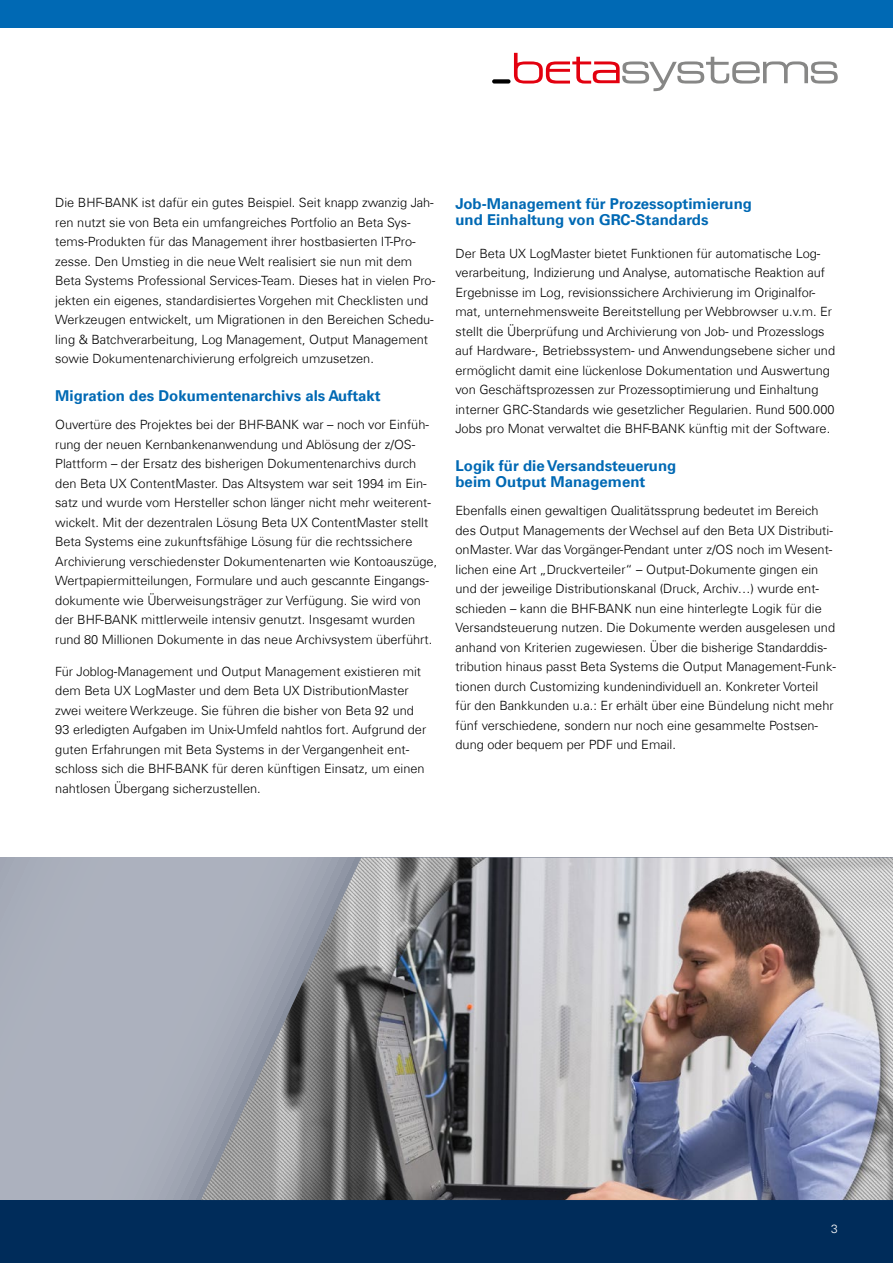
<style>
.page{position:relative;width:893px;height:1263px;background:#fff}
.page>*{position:absolute;margin:0;border:0;box-sizing:border-box;transform-origin:0 0}
.ü2{font:700 15px/16.5px "Univers Com 65";color:#0069b4}
.absatz{font:700 15px/16.5px "Univers Com 65";color:#0069b4}
.absatz-2{font:300 12.75px/19.5px "Univers Com 45";color:#000}
._2013_KastenAufzählu{font:300 12px "Univers Com 45";color:#fff}
</style>
<div class="page">
<div style="left:0;top:1200px;width:893px;height:63px;background:#002c5a"></div>
<div style="left:0;top:0;width:893px;height:28px;background:#0069b4"></div>
<svg style="left:514px;top:53px;width:324px;height:38px"></svg>
<div style="left:492px;top:79px;width:18px;height:5px;background:#000;border-radius:2px"></div>
<div style="left:0;top:857px;width:893px;height:343px;background:#acb1be"></div>
<img style="left:201px;top:857px;width:692px;height:343px">
<p class="absatz-2" style="left:55px;top:193px;width:381px">Die BHF-BANK ist dafür ein gutes Beispiel. Seit knapp zwanzig Jah&shy;ren nutzt sie von Beta ein umfangreiches Portfolio an Beta Sys&shy;tems-Produkten für das Management ihrer hostbasierten IT-Pro&shy;zesse. Den Umstieg in die neue Welt realisiert sie nun mit dem Beta Systems Professional Services-Team. Dieses hat in vielen Pro&shy;jekten ein eigenes, standardisiertes Vorgehen mit Checklisten und Werkzeugen entwickelt, um Migrationen in den Bereichen Schedu&shy;ling &amp; Batchverarbeitung, Log Management, Output Management sowie Dokumentenarchivierung erfolgreich umzusetzen.</p>
<p class="ü2" style="left:55px;top:388px;width:327px">Migration des Dokumentenarchivs als Auftakt</p>
<p class="absatz-2" style="left:55px;top:415px;width:383px">Ouvertüre des Projektes bei der BHF-BANK war – noch vor Einfüh&shy;rung der neuen Kernbankenanwendung und Ablösung der z/OS-Plattform – der Ersatz des bisherigen Dokumentenarchivs durch den Beta UX ContentMaster. Das Altsystem war seit 1994 im Ein&shy;satz und wurde vom Hersteller schon länger nicht mehr weiterent&shy;wickelt. Mit der dezentralen Lösung Beta UX ContentMaster stellt Beta Systems eine zukunftsfähige Lösung für die rechtssichere Archivierung verschiedenster Dokumentenarten wie Kontoauszüge, Wertpapiermitteilungen, Formulare und auch gescannte Eingangs&shy;dokumente wie Überweisungsträger zur Verfügung. Sie wird von der BHF-BANK mittlerweile intensiv genutzt. Insgesamt wurden rund 80 Millionen Dokumente in das neue Archivsystem überführt.</p>
<p class="absatz-2" style="left:55px;top:661px;width:372px">Für Joblog-Management und Output Management existieren mit dem Beta UX LogMaster und dem Beta UX DistributionMaster zwei weitere Werkzeuge. Sie führen die bisher von Beta 92 und 93 erledigten Aufgaben im Unix-Umfeld nahtlos fort. Aufgrund der guten Erfahrungen mit Beta Systems in der Vergangenheit ent&shy;schloss sich die BHF-BANK für deren künftigen Einsatz, um einen nahtlosen Übergang sicherzustellen.</p>
<p class="absatz" style="left:455px;top:195px;width:298px">Job-Management für Prozessoptimierung und Einhaltung von GRC-Standards</p>
<p class="absatz-2" style="left:455px;top:243px;width:381px">Der Beta UX LogMaster bietet Funktionen für automatische Log&shy;verarbeitung, Indizierung und Analyse, automatische Reaktion auf Ergebnisse im Log, revisionssichere Archivierung im Originalfor&shy;mat, unternehmensweite Bereitstellung per Webbrowser u.v.m. Er stellt die Überprüfung und Archivierung von Job- und Prozesslogs auf Hardware-, Betriebssystem- und Anwendungsebene sicher und ermöglicht damit eine lückenlose Dokumentation und Auswertung von Geschäftsprozessen zur Prozessoptimierung und Einhaltung interner GRC-Standards wie gesetzlicher Regularien. Rund 500.000<br>Jobs pro Monat verwaltet die BHF-BANK künftig mit der Software.</p>
<p class="ü2" style="left:455px;top:457px;width:222px">Logik für die Versandsteuerung beim Output Management</p>
<p class="absatz-2" style="left:455px;top:501px;width:382px">Ebenfalls einen gewaltigen Qualitätssprung bedeutet im Bereich des Output Managements der Wechsel auf den Beta UX Distributi&shy;onMaster. War das Vorgänger-Pendant unter z/OS noch im Wesent&shy;lichen eine Art „Druckverteiler“ – Output-Dokumente gingen ein und der jeweilige Distributionskanal (Druck, Archiv…) wurde ent&shy;schieden – kann die BHF-BANK nun eine hinterlegte Logik für die Versandsteuerung nutzen. Die Dokumente werden ausgelesen und anhand von Kriterien zugewiesen. Über die bisherige Standarddis&shy;tribution hinaus passt Beta Systems die Output Management-Funk&shy;tionen durch Customizing kundenindividuell an. Konkreter Vorteil für den Bankkunden u.a.: Er erhält über eine Bündelung nicht mehr fünf verschiedene, sondern nur noch eine gesammelte Postsen&shy;dung oder bequem per PDF und Email.</p>
<p class="_2013_KastenAufzählu" style="left:831px;top:1222px;width:8px">3</p>
</div>
